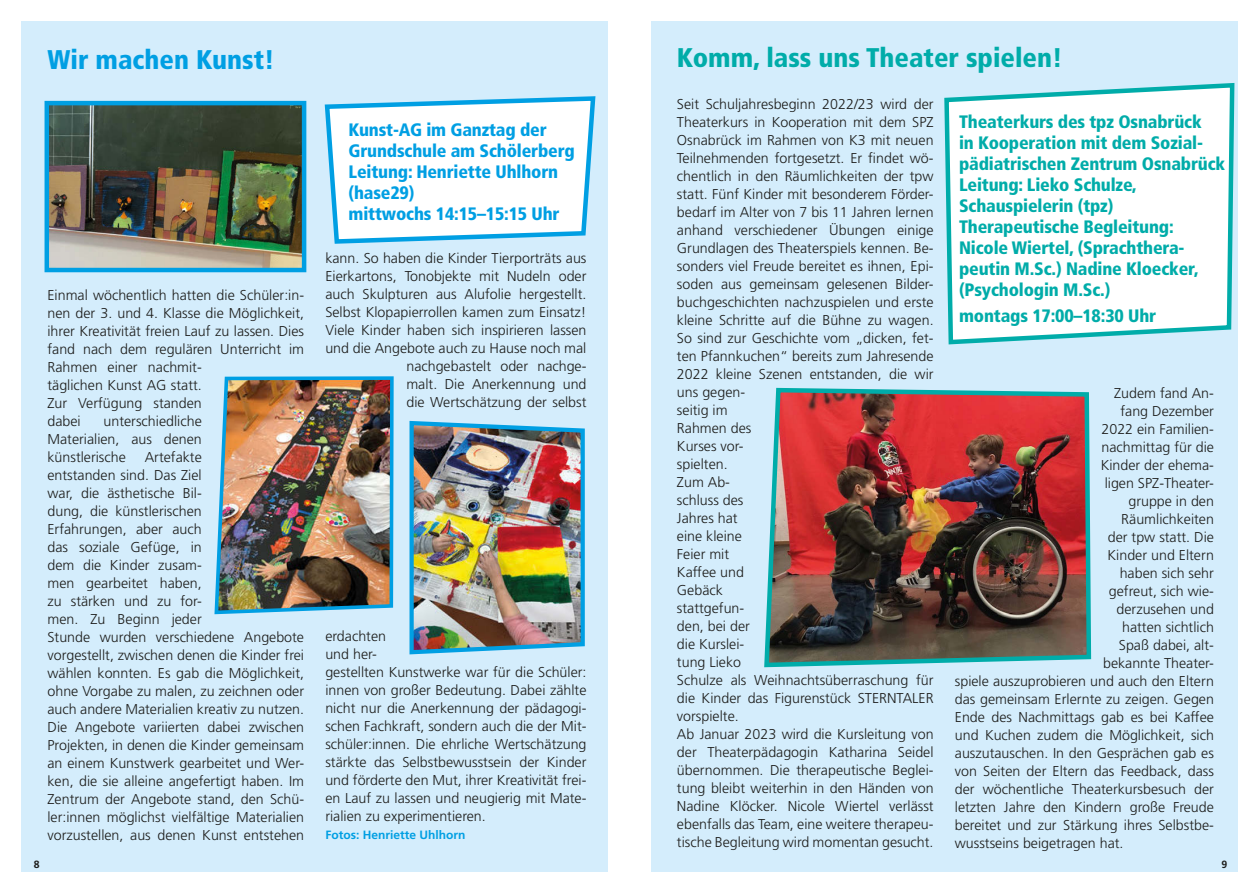
<style>
.page{position:relative;width:1259px;height:893px;background:#fff}
.page>*{position:absolute;margin:0;border:0;box-sizing:border-box;transform-origin:0 0}
.t1{font:900 condensed 27px "Frutiger";color:#00aca9}
.t2{font:900 condensed 27px "Frutiger";color:#009fe3}
.t3{font:900 condensed 18px/21px "Frutiger";letter-spacing:-.01em;color:#00aca9}
.t4{font:900 condensed 18px/21px "Frutiger";letter-spacing:-.01em;color:#009fe3}
.t5{font:300 14.25px/18px "Frutiger";color:#1d1d1b}
.t6{font:700 12px "Frutiger";color:#009fe3}
.t7{font:700 10.5px "Frutiger";color:#1d1d1b}
</style>
<div class="page">
<div style="left:21px;top:21px;width:587px;height:851px;background:#d4edfc"></div>
<div style="left:651px;top:21px;width:586px;height:851px;background:#d4edfc"></div>
<svg style="left:324px;top:96px;width:272px;height:148px;background:#e4f4fc"></svg>
<img style="left:214px;top:376px;width:180px;height:239px">
<img style="left:50px;top:106px;width:251px;height:161px">
<div style="left:45px;top:101px;width:261px;height:171px;border:4px solid #009fe3"></div>
<img style="left:409px;top:420px;width:176px;height:235px">
<svg style="left:944px;top:83px;width:291px;height:262px;background:#ecf8f9"></svg>
<img style="left:764px;top:387px;width:328px;height:281px">
<h1 class="t2" style="left:47px;top:44px;width:229px">Wir machen Kunst!</h1>
<p class="t5" style="left:47px;top:286px;width:258px">Einmal wöchentlich hatten die Schüler:in&shy;nen der 3. und 4. Klasse die Möglichkeit, ihrer Kreativität freien Lauf zu lassen. Dies fand nach dem regulären Unterricht im<br>Rahmen einer nachmit-<br>täglichen Kunst AG statt.<br>Zur Verfügung standen<br>dabei</p>
<p class="t5" style="left:47px;top:412px;width:156px;text-align:justify;text-indent:56px">unterschiedliche Materialien, aus denen künstlerische</p>
<p class="t5" style="left:47px;top:448px;width:258px;text-indent:97px">Artefakte<br>entstanden sind. Das Ziel<br>war, die ästhetische Bil-<br>dung, die künstlerischen<br>Erfahrungen, aber auch<br>das soziale Gefüge, in<br>dem die Kinder zusam-<br>men gearbeitet haben,<br>zu stärken und zu for-<br>men. Zu Beginn jeder<br>Stunde wurden verschiedene Angebote vorgestellt, zwischen denen die Kinder frei wählen konnten. Es gab die Möglichkeit, ohne Vorgabe zu malen, zu zeichnen oder auch andere Materialien kreativ zu nutzen.<br>Die Angebote variierten dabei zwischen<br>Projekten, in denen die Kinder gemeinsam an einem Kunstwerk gearbeitet und Wer&shy;ken, die sie alleine angefertigt haben. Im<br>Zentrum der Angebote stand, den Schü&shy;ler:innen möglichst vielfältige Materialien vorzustellen, aus denen Kunst entstehen</p>
<p class="t4" style="left:348px;top:119px;width:228px">Kunst-AG im Ganztag der<br>Grundschule am Schölerberg<br>Leitung: Henriette Uhlhorn (hase29)<br>mittwochs 14:15–15:15 Uhr</p>
<p class="t5" style="left:325px;top:249px;width:263px;text-align:right">kann. So haben die Kinder Tierporträts aus Eierkartons, Tonobjekte mit Nudeln oder auch Skulpturen aus Alufolie hergestellt.<br>Selbst Klopapierrollen kamen zum Einsatz!<br>Viele Kinder haben sich inspirieren lassen und die Angebote auch zu Hause noch mal nachgebastelt oder nachge-<br>malt. Die Anerkennung und<br>die Wertschätzung der selbst</p>
<p class="t5" style="left:325px;top:627px;width:263px">erdachten<br>und her-<br>gestellten Kunstwerke war für die Schüler: innen von großer Bedeutung. Dabei zählte nicht nur die Anerkennung der pädagogi&shy;schen Fachkraft, sondern auch die der Mit&shy;schüler:innen. Die ehrliche Wertschätzung stärkte das Selbstbewusstsein der Kinder und förderte den Mut, ihrer Kreativität frei&shy;en Lauf zu lassen und neugierig mit Mate&shy;rialien zu experimentieren.</p>
<p class="t6" style="left:325px;top:828px;width:142px">Fotos: Henriette Uhlhorn</p>
<h1 class="t1" style="left:677px;top:41px;width:387px">Komm, lass uns Theater spielen!</h1>
<p class="t5" style="left:677px;top:95px;width:258px">Seit Schuljahresbeginn 2022/23 wird der<br>Theaterkurs in Kooperation mit dem SPZ<br>Osnabrück im Rahmen von K3 mit neuen<br>Teilnehmenden fortgesetzt. Er findet wö&shy;chentlich in den Räumlichkeiten der tpw statt. Fünf Kinder mit besonderem Förder&shy;bedarf im Alter von 7 bis 11 Jahren lernen anhand verschiedener Übungen einige<br>Grundlagen des Theaterspiels kennen. Be&shy;sonders viel Freude bereitet es ihnen, Epi&shy;soden aus gemeinsam gelesenen Bilder&shy;buchgeschichten nachzuspielen und erste kleine Schritte auf die Bühne zu wagen.<br>So sind zur Geschichte vom „dicken, fet&shy;ten Pfannkuchen“ bereits zum Jahresende<br>2022 kleine Szenen entstanden, die wir uns gegen-<br>seitig im<br>Rahmen des<br>Kurses vor-<br>spielten.<br>Zum Ab-<br>schluss des<br>Jahres hat<br>eine kleine<br>Feier mit<br>Kaffee und<br>Gebäck<br>stattgefun-<br>den, bei der<br>die Kurslei-<br>tung Lieko<br>Schulze als Weihnachtsüberraschung für die Kinder das Figurenstück STERNTALER vorspielte.<br>Ab Januar 2023 wird die Kursleitung von der Theaterpädagogin Katharina Seidel übernommen. Die therapeutische Beglei&shy;tung bleibt weiterhin in den Händen von<br>Nadine Klöcker. Nicole Wiertel verlässt ebenfalls das Team, eine weitere therapeu&shy;tische Begleitung wird momentan gesucht.</p>
<p class="t3" style="left:959px;top:112px;width:268px">Theaterkurs des tpz Osnabrück<br>in Kooperation mit dem Sozial&shy;pädiatrischen Zentrum Osnabrück<br>Leitung: Lieko Schulze,<br>Schauspielerin (tpz)<br>Therapeutische Begleitung:<br>Nicole Wiertel, (Sprachthera&shy;peutin M.Sc.) Nadine Kloecker, (Psychologin M.Sc.)</p>
<p class="t3" style="left:959px;top:305px;width:199px">montags 17:00–18:30 Uhr</p>
<p class="t5" style="left:1114px;top:384px;width:101px">Zudem fand An-</p>
<p class="t5" style="left:1120px;top:402px;width:95px">fang Dezember</p>
<p class="t5" style="left:1101px;top:420px;width:114px">2022 ein Familien-</p>
<p class="t5" style="left:1101px;top:438px;width:114px">nachmittag für die</p>
<p class="t5" style="left:1100px;top:456px;width:115px">Kinder der ehema-</p>
<p class="t5" style="left:1104px;top:474px;width:111px">ligen SPZ-Theater-</p>
<p class="t5" style="left:1128px;top:492px;width:87px">gruppe in den</p>
<p class="t5" style="left:1121px;top:510px;width:94px">Räumlichkeiten</p>
<p class="t5" style="left:1107px;top:528px;width:108px">der tpw statt. Die</p>
<p class="t5" style="left:1107px;top:546px;width:108px">Kinder und Eltern</p>
<p class="t5" style="left:1119px;top:564px;width:96px">haben sich sehr</p>
<p class="t5" style="left:1109px;top:582px;width:107px">gefreut, sich wie-</p>
<p class="t5" style="left:1116px;top:600px;width:99px">derzusehen und</p>
<p class="t5" style="left:1122px;top:618px;width:93px">hatten sichtlich</p>
<p class="t5" style="left:1119px;top:636px;width:97px">Spaß dabei, alt-</p>
<p class="t5" style="left:1103px;top:654px;width:112px">bekannte Theater-</p>
<p class="t5" style="left:955px;top:672px;width:261px">spiele auszuprobieren und auch den Eltern</p>
<p class="t5" style="left:955px;top:690px;width:261px">das gemeinsam Erlernte zu zeigen. Gegen</p>
<p class="t5" style="left:955px;top:708px;width:261px">Ende des Nachmittags gab es bei Kaffee</p>
<p class="t5" style="left:955px;top:726px;width:261px">und Kuchen zudem die Möglichkeit, sich</p>
<p class="t5" style="left:955px;top:744px;width:261px">auszutauschen. In den Gesprächen gab es</p>
<p class="t5" style="left:955px;top:762px;width:261px">von Seiten der Eltern das Feedback, dass</p>
<p class="t5" style="left:955px;top:780px;width:261px">der wöchentliche Theaterkursbesuch der</p>
<p class="t5" style="left:955px;top:798px;width:260px">letzten Jahre den Kindern große Freude</p>
<p class="t5" style="left:955px;top:816px;width:260px">bereitet und zur Stärkung ihres Selbstbe-</p>
<p class="t5" style="left:955px;top:834px;width:170px">wusstseins beigetragen hat.</p>
<p class="t7" style="left:34px;top:858px;width:7px">8</p>
<p class="t7" style="left:1221px;top:858px;width:7px">9</p>
</div>
